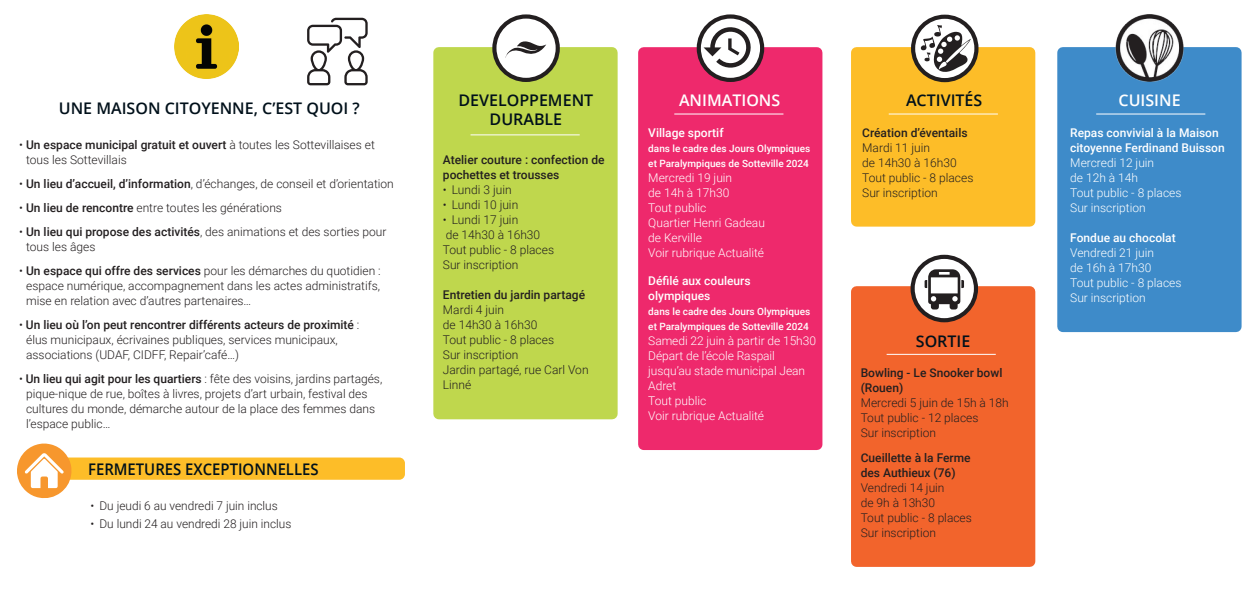
<style>
.page{position:relative;width:1256px;height:596px;background:#fff}
.page>*{position:absolute;margin:0;border:0;box-sizing:border-box;transform-origin:0 0}
.t1{font:600 16px/19.2px "Open Sans";color:#00101a;text-align:center}
.t2{font:600 16px "Open Sans";color:#00101a;scale:.93 1}
.t3{font:600 16px "Open Sans";color:#fff}
.t4{font:300 12px/15px "Roboto";color:#231f20}
.t5{font:300 12px/15px "Roboto";color:#fff}
.t6{font:500 12px/15px "Roboto";color:#231f20}
.t7{font:500 12px/15px "Roboto";color:#fff}
.t8{font:500 10px/15px "Roboto";color:#fff}
.s1{font-weight:500}
</style>
<div class="page">
<img style="left:175px;top:14px;width:64px;height:65px">
<div style="left:1063px;top:53px;width:173px;height:273px;background:#3e8bc9"></div>
<div style="left:1057px;top:47px;width:184px;height:285px;border:11px solid #3e8bc9"></div>
<img style="left:1115px;top:14px;width:68px;height:68px">
<hr style="left:1096px;top:113px;width:109px;height:1px;background:#fff">
<div style="left:638px;top:47px;width:184px;height:403px;background:#ee296c"></div>
<svg style="left:699px;top:16px;width:63px;height:64px"></svg>
<div style="left:697px;top:14px;width:67px;height:68px;border:4px solid #231f20;border-radius:50%"></div>
<svg style="left:703px;top:27px;width:49px;height:43px"></svg>
<hr style="left:674px;top:113px;width:109px;height:1px;background:#fff">
<div style="left:433px;top:47px;width:185px;height:372px;background:#bfd74d"></div>
<svg style="left:494px;top:16px;width:64px;height:64px"></svg>
<div style="left:492px;top:14px;width:68px;height:68px;border:4px solid #231f20;border-radius:50%"></div>
<svg style="left:505px;top:40px;width:41px;height:18px"></svg>
<hr style="left:470px;top:134px;width:110px;height:1px;background:#fff">
<div style="left:856px;top:291px;width:174px;height:270px;background:#f2642c"></div>
<div style="left:851px;top:286px;width:184px;height:280px;border:11px solid #f2642c"></div>
<svg style="left:912px;top:257px;width:64px;height:63px"></svg>
<div style="left:910px;top:254px;width:68px;height:68px;border:4px solid #231f20;border-radius:50%"></div>
<svg style="left:924px;top:269px;width:40px;height:40px"></svg>
<hr style="left:886px;top:353px;width:110px;height:1px;background:#fff">
<div style="left:851px;top:47px;width:184px;height:179px;background:#fdbd28"></div>
<svg style="left:913px;top:17px;width:63px;height:63px"></svg>
<div style="left:911px;top:15px;width:67px;height:67px;border:4px solid #231f20;border-radius:50%"></div>
<svg style="left:921px;top:25px;width:50px;height:47px"></svg>
<hr style="left:889px;top:113px;width:109px;height:1px;background:#fff">
<svg style="left:307px;top:18px;width:61px;height:67px"></svg>
<div style="left:45px;top:457px;width:360px;height:22px;background:#fdbd28;border-radius:6px"></div>
<svg style="left:17px;top:443px;width:56px;height:55px"></svg>
<h1 class="t1" style="left:59px;top:98px;width:302px">UNE MAISON CITOYENNE, C’EST QUOI ?</h1>
<p class="t4" style="left:26px;top:136px;width:350px;text-indent:-7px">• <span class="s1">Un espace municipal gratuit et ouvert</span> à toutes les Sottevillaises et tous les Sottevillais</p>
<p class="t4" style="left:19px;top:175px;width:376px">• <span class="s1">Un lieu d’accueil, d’information</span>, d’échanges, de conseil et d’orientation</p>
<p class="t4" style="left:19px;top:199px;width:264px">• <span class="s1">Un lieu de rencontre</span> entre toutes les générations</p>
<p class="t4" style="left:26px;top:223px;width:362px;text-indent:-7px">• <span class="s1">Un lieu qui propose des activités</span>, des animations et des sorties pour tous les âges</p>
<p class="t4" style="left:26px;top:262px;width:356px;text-align:justify;text-indent:-7px">• <span class="s1">Un espace qui offre des services</span> pour les démarches du quotidien : espace numérique, accompagnement dans les actes administratifs, mise en relation avec d’autres partenaires…</p>
<p class="t4" style="left:26px;top:316px;width:335px;text-indent:-7px">• <span class="s1">Un lieu où l’on peut rencontrer différents acteurs de proximité</span> : élus municipaux, écrivaines publiques, services municipaux, associations (UDAF, CIDFF, Repair’café…)</p>
<p class="t4" style="left:26px;top:370px;width:358px;text-indent:-7px">• <span class="s1">Un lieu qui agit pour les quartiers</span> : fête des voisins, jardins partagés, pique-nique de rue, boîtes à livres, projets d’art urbain, festival des cultures du monde, démarche autour de la place des femmes dans l’espace public…</p>
<h1 class="t2" style="left:88px;top:457px;width:249px">FERMETURES EXCEPTIONNELLES</h1>
<p class="t4" style="left:90px;top:497px;width:189px">• Du jeudi 6 au vendredi 7 juin inclus</p>
<p class="t4" style="left:90px;top:515px;width:202px">• Du lundi 24 au vendredi 28 juin inclus</p>
<h1 class="t1" style="left:458px;top:90px;width:136px">DEVELOPPEMENT<br>DURABLE</h1>
<p class="t6" style="left:443px;top:151px;width:163px">Atelier couture : confection de pochettes et trousses</p>
<p class="t4" style="left:443px;top:181px;width:70px">• Lundi 3 juin</p>
<p class="t4" style="left:443px;top:196px;width:77px">• Lundi 10 juin</p>
<p class="t4" style="left:443px;top:211px;width:113px">• Lundi 17 juin<br>de 14h30 à 16h30<br>Tout public - 8 places<br>Sur inscription</p>
<p class="t6" style="left:443px;top:286px;width:144px">Entretien du jardin partagé</p>
<p class="t4" style="left:443px;top:301px;width:147px">Mardi 4 juin<br>de 14h30 à 16h30<br>Tout public - 8 places<br>Sur inscription<br>Jardin partagé, rue Carl Von<br>Linné</p>
<h1 class="t3" style="left:679px;top:89px;width:103px">ANIMATIONS</h1>
<p class="t7" style="left:648px;top:124px;width:77px">Village sportif</p>
<p class="t8" style="left:648px;top:140px;width:163px">dans le cadre des Jours Olympiques et Paralympiques de Sotteville 2024</p>
<p class="t5" style="left:648px;top:169px;width:118px">Mercredi 19 juin<br>de 14h à 17h30<br>Tout public<br>Quartier Henri Gadeau de Kerville<br>Voir rubrique Actualité</p>
<p class="t7" style="left:648px;top:272px;width:104px">Défilé aux couleurs olympiques</p>
<p class="t8" style="left:648px;top:303px;width:163px">dans le cadre des Jours Olympiques et Paralympiques de Sotteville 2024</p>
<p class="t5" style="left:648px;top:332px;width:169px">Samedi 22 juin à partir de 15h30<br>Départ de l’école Raspail jusqu’au stade municipal Jean<br>Adret<br>Tout public<br>Voir rubrique Actualité</p>
<h1 class="t1" style="left:906px;top:90px;width:78px">ACTIVITÉS</h1>
<p class="t6" style="left:862px;top:124px;width:107px">Création d’éventails</p>
<p class="t4" style="left:862px;top:139px;width:113px">Mardi 11 juin<br>de 14h30 à 16h30<br>Tout public - 8 places<br>Sur inscription</p>
<h1 class="t1" style="left:916px;top:330px;width:56px">SORTIE</h1>
<p class="t6" style="left:861px;top:364px;width:143px">Bowling - Le Snooker bowl (Rouen)</p>
<p class="t4" style="left:861px;top:394px;width:149px">Mercredi 5 juin de 15h à 18h<br>Tout public - 12 places<br>Sur inscription</p>
<p class="t6" style="left:861px;top:449px;width:112px">Cueillette à la Ferme des Authieux (76)</p>
<p class="t4" style="left:861px;top:479px;width:113px">Vendredi 14 juin<br>de 9h à 13h30<br>Tout public - 8 places<br>Sur inscription</p>
<h1 class="t3" style="left:1118px;top:89px;width:64px">CUISINE</h1>
<p class="t7" style="left:1070px;top:124px;width:156px">Repas convivial à la Maison citoyenne Ferdinand Buisson</p>
<p class="t5" style="left:1070px;top:154px;width:113px">Mercredi 12 juin<br>de 12h à 14h<br>Tout public - 8 places<br>Sur inscription</p>
<p class="t7" style="left:1070px;top:229px;width:107px">Fondue au chocolat</p>
<p class="t5" style="left:1070px;top:244px;width:113px">Vendredi 21 juin<br>de 16h à 17h30<br>Tout public - 8 places<br>Sur inscription</p>
</div>
